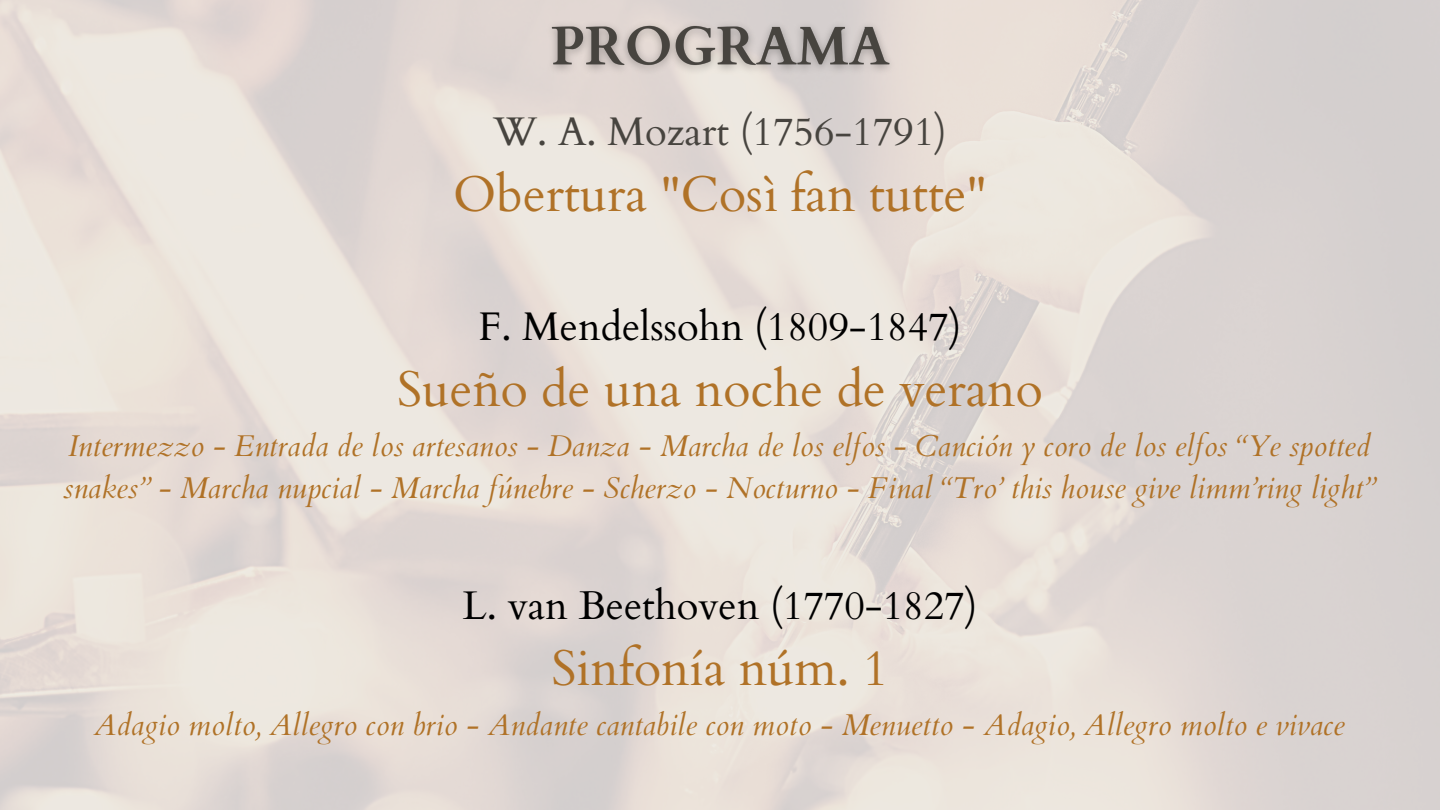
<style>
.page{position:relative;width:1440px;height:810px;background:#fff}
.page>*{position:absolute;margin:0;border:0;box-sizing:border-box;transform-origin:0 0}
.t1{font:50px "Cardo";color:#b07227}
.t2{font:40px "Cardo";color:#000}
.t3{font:40px "Cardo";color:#47443f}
.t4{font:italic 30px/42px "Cardo";color:#b07227}
</style>
<div class="page">
<img style="left:538px;top:0;width:365px;height:101px">
<p class="t3" style="left:493px;top:106px;width:455px">W. A. Mozart (1756-1791)</p>
<p class="t1" style="left:453px;top:161px;width:535px">Obertura "Così fan tutte"</p>
<p class="t2" style="left:479px;top:301px;width:484px">F. Mendelssohn (1809-1847)</p>
<p class="t1" style="left:397px;top:356px;width:647px">Sueño de una noche de verano</p>
<p class="t4" style="left:63px;top:425px;width:1313px">Intermezzo - Entrada de los artesanos - Danza - Marcha de los elfos - Canción y coro de los elfos “Ye spotted snakes” - Marcha nupcial - Marcha fúnebre - Scherzo - Nocturno - Final “Tro’ this house give limm’ring light”</p>
<p class="t2" style="left:463px;top:580px;width:516px">L. van Beethoven (1770-1827)</p>
<p class="t1" style="left:551px;top:635px;width:339px">Sinfonía núm. 1</p>
<p class="t4" style="left:94px;top:704px;width:1253px">Adagio molto, Allegro con brio - Andante cantabile con moto - Menuetto - Adagio, Allegro molto e vivace</p>
</div>
